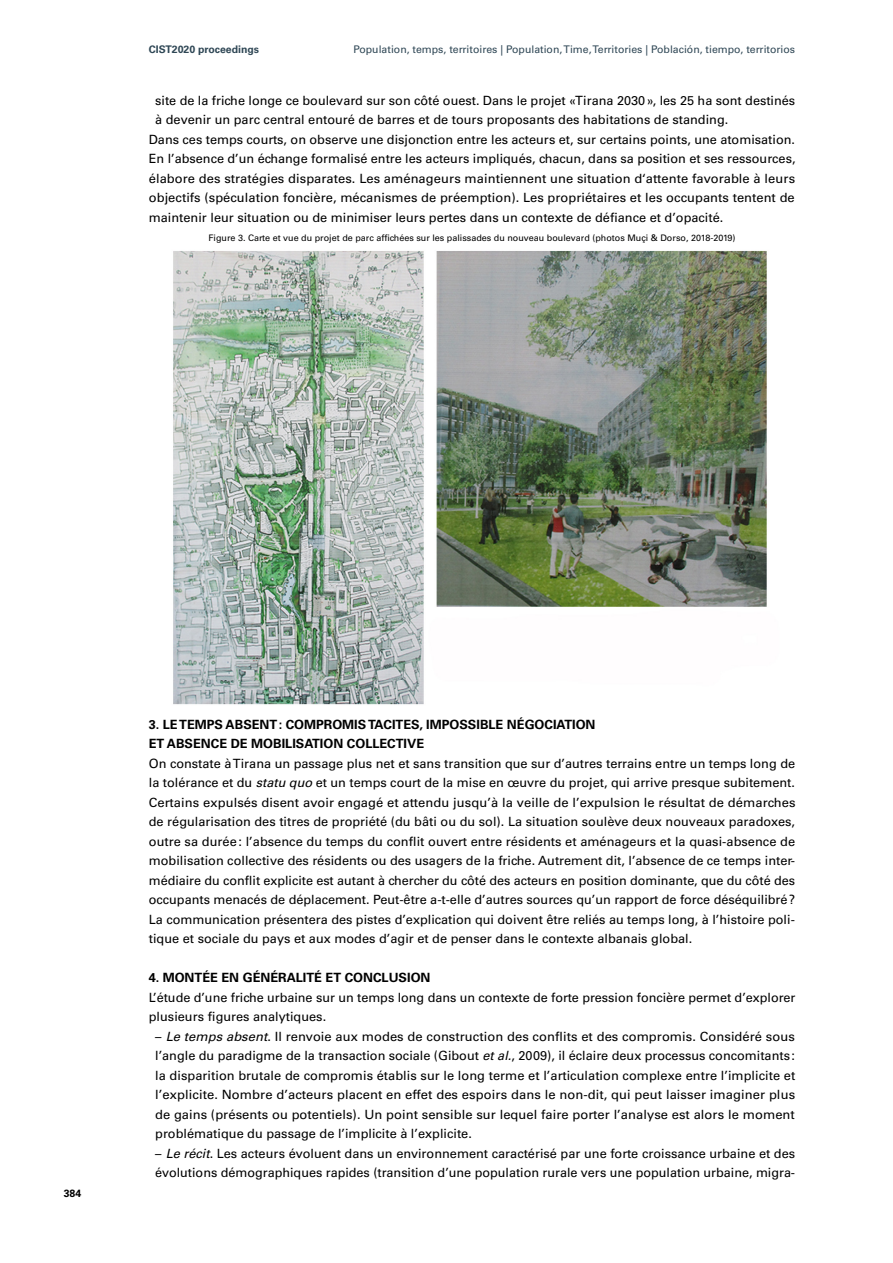
<style>
.page{position:relative;width:893px;height:1263px;background:#fff}
.page>*{position:absolute;margin:0;border:0;box-sizing:border-box;transform-origin:0 0}
.texte_courant{font:12.75px/19.5px "Univers LT";color:#000}
.inter_1{font:700 12.75px/19.5px "Univers LT";color:#000}
.t1{font:10.5px "Univers LT";color:#2f4755}
.t2{font:700 10.5px "Univers LT";color:#2f4755}
.t3{font:700 10.5px "Univers LT";color:#000}
.Figure{font:9px "Univers LT";color:#000}
.s1{font-style:italic}
</style>
<div class="page">
<img style="left:173px;top:250px;width:594px;height:455px">
<p class="t2" style="left:149px;top:43px;width:112px">CIST2020 proceedings</p>
<p class="t1" style="left:353px;top:43px;width:443px">Population, temps, territoires | Population, Time, Territories | Población, tiempo, territorios</p>
<p class="texte_courant" style="left:155px;top:90px;width:641px">site de la friche longe ce boulevard sur son côté ouest. Dans le projet «Tirana 2030», les 25 ha sont destinés à devenir un parc central entouré de barres et de tours proposants des habitations de standing.</p>
<p class="texte_courant" style="left:149px;top:129px;width:648px;text-align:justify">Dans ces temps courts, on observe une disjonction entre les acteurs et, sur certains points, une atomisation.<br>En l’absence d’un échange formalisé entre les acteurs impliqués, chacun, dans sa position et ses ressources, élabore des stratégies disparates. Les aménageurs maintiennent une situation d‘attente favorable à leurs objectifs (spéculation foncière, mécanismes de préemption). Les propriétaires et les occupants tentent de maintenir leur situation ou de minimiser leurs pertes dans un contexte de défiance et d’opacité.</p>
<p class="Figure" style="left:208px;top:233px;width:528px">Figure 3. Carte et vue du projet de parc affichées sur les palissades du nouveau boulevard (photos Muçi &amp; Dorso, 2018-2019)</p>
<p class="t3" style="left:64px;top:1187px;width:19px">384</p>
<p class="inter_1" style="left:149px;top:714px;width:448px">3. LE TEMPS ABSENT: COMPROMIS TACITES, IMPOSSIBLE NÉGOCIATION<br>ET ABSENCE DE MOBILISATION COLLECTIVE</p>
<p class="texte_courant" style="left:149px;top:753px;width:648px;text-align:justify">On constate à Tirana un passage plus net et sans transition que sur d’autres terrains entre un temps long de la tolérance et du <span class="s1">statu quo</span> et un temps court de la mise en œuvre du projet, qui arrive presque subitement.<br>Certains expulsés disent avoir engagé et attendu jusqu’à la veille de l’expulsion le résultat de démarches de régularisation des titres de propriété (du bâti ou du sol). La situation soulève deux nouveaux paradoxes, outre sa durée: l’absence du temps du conflit ouvert entre résidents et aménageurs et la quasi-absence de mobilisation collective des résidents ou des usagers de la friche. Autrement dit, l’absence de ce temps inter&shy;médiaire du conflit explicite est autant à chercher du côté des acteurs en position dominante, que du côté des occupants menacés de déplacement. Peut-être a-t-elle d’autres sources qu’un rapport de force déséquilibré?<br>La communication présentera des pistes d’explication qui doivent être reliés au temps long, à l’histoire poli&shy;tique et sociale du pays et aux modes d’agir et de penser dans le contexte albanais global.</p>
<p class="inter_1" style="left:149px;top:968px;width:283px">4. MONTÉE EN GÉNÉRALITÉ ET CONCLUSION</p>
<p class="texte_courant" style="left:149px;top:987px;width:648px">L’étude d’une friche urbaine sur un temps long dans un contexte de forte pression foncière permet d’explorer plusieurs figures analytiques.</p>
<p class="texte_courant" style="left:155px;top:1026px;width:642px;text-align:justify">– <span class="s1">Le temps absent</span>. Il renvoie aux modes de construction des conflits et des compromis. Considéré sous l’angle du paradigme de la transaction sociale (Gibout <span class="s1">et al.</span>, 2009), il éclaire deux processus concomitants : la disparition brutale de compromis établis sur le long terme et l’articulation complexe entre l’implicite et l’explicite. Nombre d’acteurs placent en effet des espoirs dans le non-dit, qui peut laisser imaginer plus de gains (présents ou potentiels). Un point sensible sur lequel faire porter l’analyse est alors le moment problématique du passage de l’implicite à l’explicite.</p>
<p class="texte_courant" style="left:155px;top:1143px;width:641px">– <span class="s1">Le récit</span>. Les acteurs évoluent dans un environnement caractérisé par une forte croissance urbaine et des évolutions démographiques rapides (transition d’une population rurale vers une population urbaine, migra-</p>
</div>
